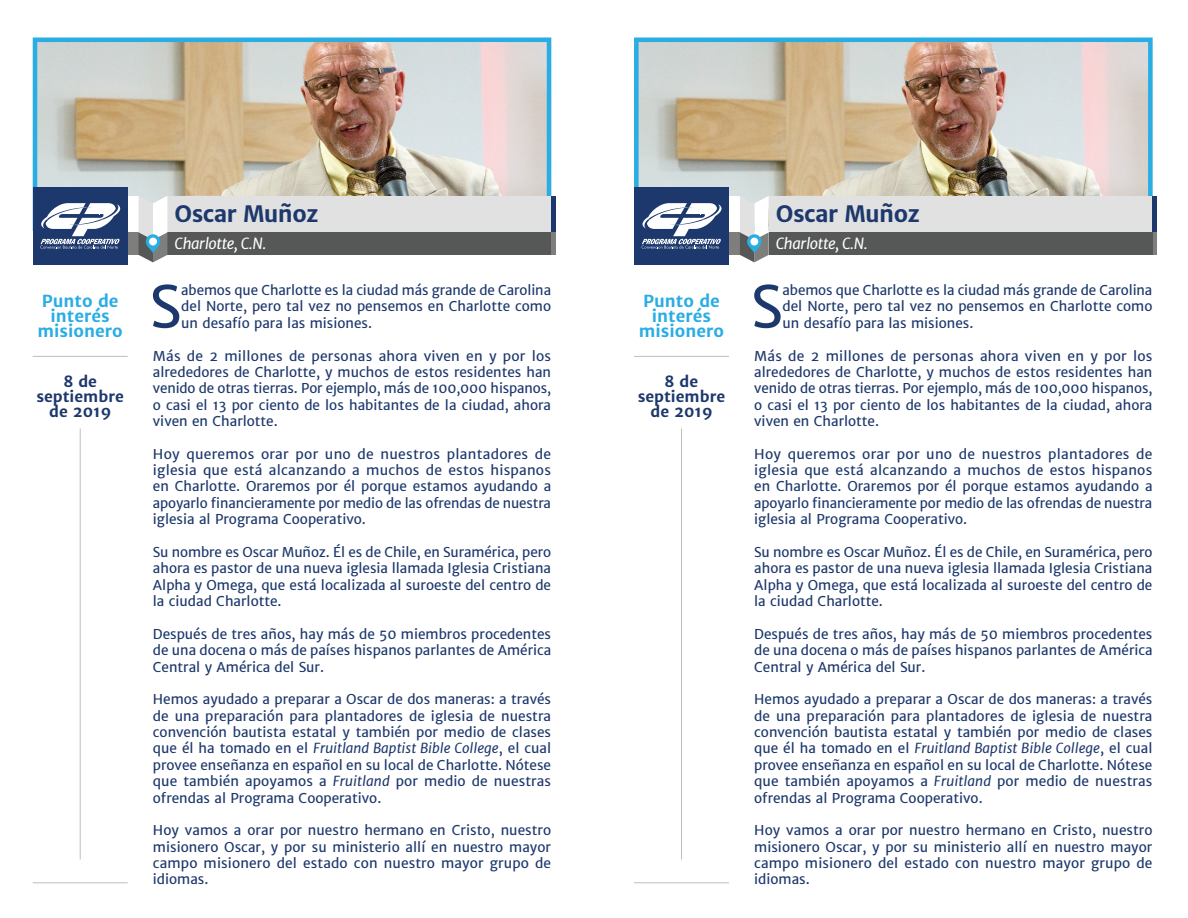
<style>
.page{position:relative;width:1188px;height:918px;background:#fff}
.page>*{position:absolute;margin:0;border:0;box-sizing:border-box;transform-origin:0 0}
.t1{font:57.75px "Merriweather Sans";color:#1d386c}
.t2{font:700 22.8px "Merriweather Sans";letter-spacing:-.025em;color:#1d386c}
.t3{font:700 16.65px/15.1px "Merriweather Sans";color:#29ade3;text-align:center}
.t4{font:700 15.15px/15.1px "Merriweather Sans";color:#1d386c;text-align:center}
.t5{font:italic 15.15px "Merriweather Sans";letter-spacing:-.025em;color:#fff}
.t6{font:13.65px/16.4px "Merriweather Sans";color:#1d386c;text-align:justify}
.s1{font-style:italic}
</style>
<div class="page">
<img style="left:640px;top:43px;width:507px;height:153px">
<div style="left:634px;top:37px;width:519px;height:194px;border:5px solid #29ade3"></div>
<div style="left:722px;top:196px;width:18px;height:36px;background:#fff"></div>
<div style="left:722px;top:232px;width:18px;height:23px;background:#7e7e7d"></div>
<div style="left:769px;top:196px;width:384px;height:36px;background:#e0e1e0"></div>
<hr style="left:1153px;top:196px;width:4px;height:36px;background:#1d386c">
<hr style="left:1153px;top:232px;width:4px;height:23px;background:#7e7e7d">
<div style="left:769px;top:232px;width:384px;height:23px;background:#565757"></div>
<svg style="left:740px;top:196px;width:29px;height:66px"></svg>
<hr style="left:634px;top:882px;width:95px;height:1px;background:#bcbdc0">
<hr style="left:634px;top:356px;width:95px;height:1px;background:#bcbdc0">
<hr style="left:681px;top:429px;width:1px;height:431px;background:#bcbdc0">
<div style="left:634px;top:187px;width:95px;height:78px;background:#1d386c"></div>
<svg style="left:642px;top:203px;width:80px;height:46px"></svg>
<img style="left:39px;top:43px;width:506px;height:153px">
<div style="left:33px;top:37px;width:518px;height:194px;border:5px solid #29ade3"></div>
<div style="left:121px;top:196px;width:18px;height:36px;background:#fff"></div>
<div style="left:121px;top:232px;width:18px;height:23px;background:#7e7e7d"></div>
<div style="left:167px;top:196px;width:384px;height:36px;background:#e0e1e0"></div>
<div style="left:551px;top:196px;width:5px;height:36px;background:#1d386c"></div>
<div style="left:551px;top:232px;width:5px;height:23px;background:#7e7e7d"></div>
<div style="left:167px;top:232px;width:384px;height:23px;background:#565757"></div>
<svg style="left:139px;top:196px;width:28px;height:66px"></svg>
<hr style="left:33px;top:882px;width:95px;height:1px;background:#bcbdc0">
<hr style="left:33px;top:356px;width:95px;height:1px;background:#bcbdc0">
<hr style="left:80px;top:429px;width:1px;height:431px;background:#bcbdc0">
<div style="left:33px;top:187px;width:95px;height:78px;background:#1d386c"></div>
<svg style="left:40px;top:203px;width:80px;height:46px"></svg>
<p class="t3" style="left:38px;top:293px;width:87px">Punto de interés misionero</p>
<p class="t4" style="left:36px;top:374px;width:89px">8 de septiembre de 2019</p>
<h2 class="t2" style="left:175px;top:199px;width:146px">Oscar Muñoz</h2>
<p class="t5" style="left:175px;top:233px;width:93px">Charlotte, C.N.</p>
<p class="t6" style="left:181px;top:282px;width:371px">abemos que Charlotte es la ciudad más grande de Carolina del Norte, pero tal vez no pensemos en Charlotte como un desafío para las misiones.</p>
<p class="t6" style="left:153px;top:347px;width:400px">Más de 2 millones de personas ahora viven en y por los alrededores de Charlotte, y muchos de estos residentes han venido de otras tierras. Por ejemplo, más de 100,000 hispanos, o casi el 13 por ciento de los habitantes de la ciudad, ahora viven en Charlotte.</p>
<p class="t6" style="left:153px;top:446px;width:400px">Hoy queremos orar por uno de nuestros plantadores de iglesia que está alcanzando a muchos de estos hispanos en Charlotte. Oraremos por él porque estamos ayudando a apoyarlo financieramente por medio de las ofrendas de nuestra iglesia al Programa Cooperativo.</p>
<p class="t6" style="left:153px;top:544px;width:400px">Su nombre es Oscar Muñoz. Él es de Chile, en Suramérica, pero ahora es pastor de una nueva iglesia llamada Iglesia Cristiana Alpha y Omega, que está localizada al suroeste del centro de la ciudad Charlotte.</p>
<p class="t6" style="left:153px;top:626px;width:400px">Después de tres años, hay más de 50 miembros procedentes de una docena o más de países hispanos parlantes de América Central y América del Sur.</p>
<p class="t6" style="left:153px;top:691px;width:400px">Hemos ayudado a preparar a Oscar de dos maneras: a través de una preparación para plantadores de iglesia de nuestra convención bautista estatal y también por medio de clases que él ha tomado en el <span class="s1">Fruitland Baptist Bible College</span>, el cual provee enseñanza en español en su local de Charlotte. Nótese que también apoyamos a <span class="s1">Fruitland</span> por medio de nuestras ofrendas al Programa Cooperativo.</p>
<p class="t6" style="left:153px;top:822px;width:400px">Hoy vamos a orar por nuestro hermano en Cristo, nuestro misionero Oscar, y por su ministerio allí en nuestro mayor campo misionero del estado con nuestro mayor grupo de idiomas.</p>
<h1 class="t1" style="left:149px;top:269px;width:33px">S</h1>
<p class="t3" style="left:643px;top:293px;width:78px">Punto de interés</p>
<p class="t3" style="left:639px;top:324px;width:87px">misionero</p>
<p class="t4" style="left:638px;top:374px;width:89px">8 de septiembre de 2019</p>
<h2 class="t2" style="left:776px;top:199px;width:146px">Oscar Muñoz</h2>
<p class="t5" style="left:776px;top:233px;width:93px">Charlotte, C.N.</p>
<h1 class="t1" style="left:751px;top:269px;width:33px">S</h1>
<p class="t6" style="left:783px;top:282px;width:371px">abemos que Charlotte es la ciudad más grande de Carolina del Norte, pero tal vez no pensemos en Charlotte como un desafío para las misiones.</p>
<p class="t6" style="left:754px;top:347px;width:400px">Más de 2 millones de personas ahora viven en y por los alrededores de Charlotte, y muchos de estos residentes han venido de otras tierras. Por ejemplo, más de 100,000 hispanos, o casi el 13 por ciento de los habitantes de la ciudad, ahora viven en Charlotte.</p>
<p class="t6" style="left:754px;top:446px;width:400px">Hoy queremos orar por uno de nuestros plantadores de iglesia que está alcanzando a muchos de estos hispanos en Charlotte. Oraremos por él porque estamos ayudando a apoyarlo financieramente por medio de las ofrendas de nuestra iglesia al Programa Cooperativo.</p>
<p class="t6" style="left:754px;top:544px;width:400px">Su nombre es Oscar Muñoz. Él es de Chile, en Suramérica, pero ahora es pastor de una nueva iglesia llamada Iglesia Cristiana Alpha y Omega, que está localizada al suroeste del centro de la ciudad Charlotte.</p>
<p class="t6" style="left:754px;top:626px;width:400px">Después de tres años, hay más de 50 miembros procedentes de una docena o más de países hispanos parlantes de América Central y América del Sur.</p>
<p class="t6" style="left:754px;top:691px;width:400px">Hemos ayudado a preparar a Oscar de dos maneras: a través de una preparación para plantadores de iglesia de nuestra convención bautista estatal y también por medio de clases que él ha tomado en el <span class="s1">Fruitland Baptist Bible College</span>, el cual provee enseñanza en español en su local de Charlotte. Nótese que también apoyamos a <span class="s1">Fruitland</span> por medio de nuestras ofrendas al Programa Cooperativo.</p>
<p class="t6" style="left:754px;top:822px;width:400px">Hoy vamos a orar por nuestro hermano en Cristo, nuestro misionero Oscar, y por su ministerio allí en nuestro mayor campo misionero del estado con nuestro mayor grupo de idiomas.</p>
</div>
